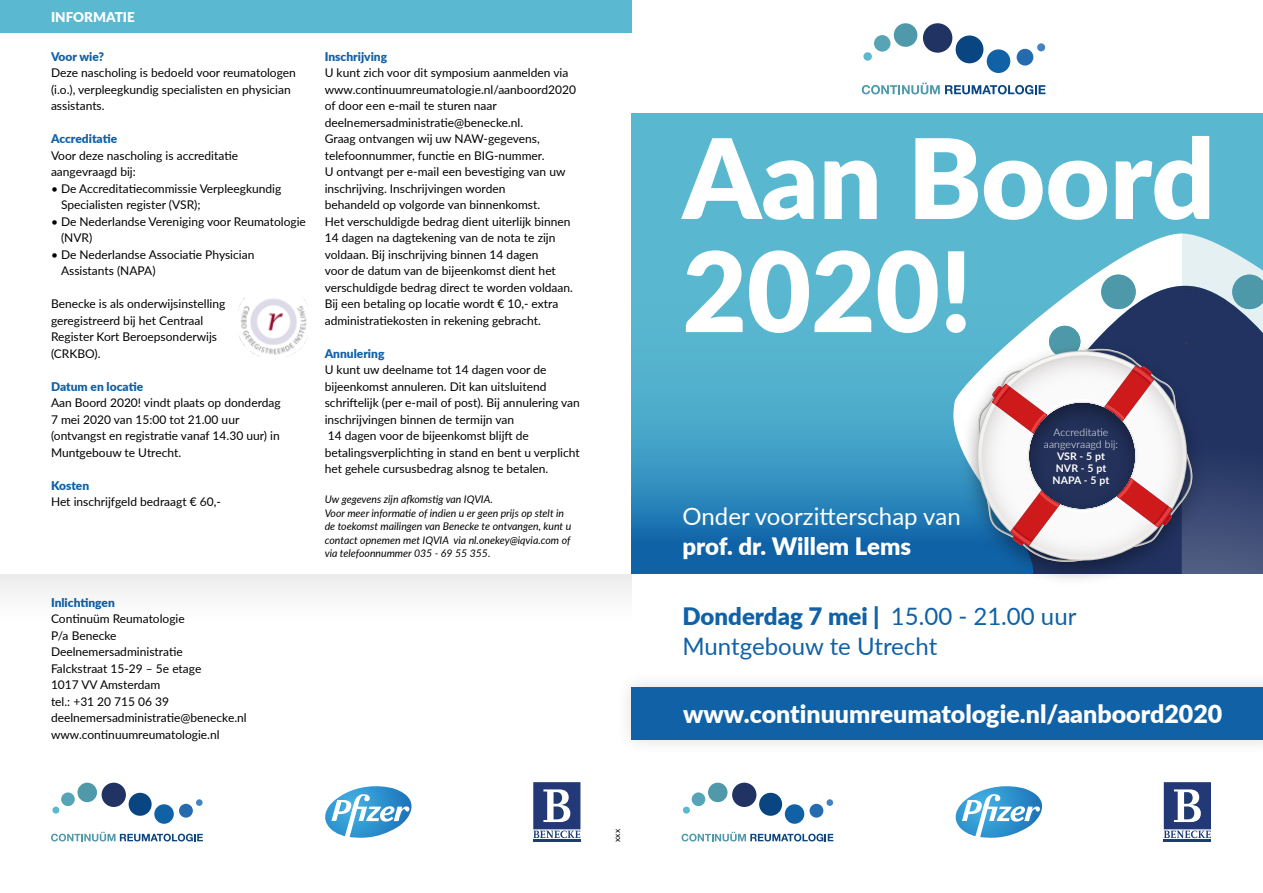
<style>
.page{position:relative;width:1263px;height:893px;background:#fff}
.page>*{position:absolute;margin:0;border:0;box-sizing:border-box;transform-origin:0 0}
.t1{font:900 110.85px/113.1px "Lato";color:#fff}
.t2{font:900 24.9px "Lato";color:#fff}
.t3{font:24px/30px "Lato";color:#1161a6}
.t4{font:24px "Lato";color:#fff}
.t5{font:900 24px "Lato";color:#fff}
.t6{font:900 13.5px "Lato";color:#fff}
.t7{font:12px/16.5px "Lato";color:#000}
.t8{font:900 12px "Lato";color:#1161a6}
.t9{font:italic 10.5px/13.5px "Lato";color:#000}
.t10{font:300 10.5px/12px "Lato";letter-spacing:.01em;color:#fff;text-align:center}
.t11{font:700 10.5px/12px "Lato";letter-spacing:.005em;color:#fff;text-align:center}
.t12{font:8.55px "Lato";color:#000}
.s1{font-weight:900}
</style>
<div class="page">
<svg style="left:631px;top:114px;width:632px;height:460px;background:#4ba8c9"></svg>
<div style="left:0;top:0;width:631px;height:33px;background:#5ab8d0"></div>
<svg style="left:948px;top:234px;width:27px;height:292px;background:#56b0cd"></svg>
<div style="left:959px;top:339px;width:251px;height:248px;background:#000;opacity:.37"></div>
<svg style="left:975px;top:234px;width:288px;height:353px"></svg>
<div style="left:615px;top:670px;width:648px;height:86px;background:#fafafa"></div>
<div style="left:631px;top:687px;width:632px;height:52px;background:#1161a6"></div>
<svg style="left:325px;top:786px;width:87px;height:52px"></svg>
<svg style="left:955px;top:786px;width:87px;height:52px"></svg>
<hr style="left:533px;top:839px;width:47px;height:3px;background:#1f3b71">
<svg style="left:533px;top:782px;width:47px;height:56px"></svg>
<hr style="left:1164px;top:839px;width:47px;height:3px;background:#1f3b71">
<svg style="left:1164px;top:782px;width:47px;height:56px"></svg>
<div style="left:52px;top:807px;width:7px;height:7px;background:#5ab8d0;border-radius:50%"></div>
<div style="left:61px;top:792px;width:14px;height:14px;background:#57a4b7;border-radius:50%"></div>
<div style="left:78px;top:783px;width:19px;height:19px;background:#4f99aa;border-radius:50%"></div>
<div style="left:154px;top:804px;width:20px;height:20px;background:#1161a6;border-radius:50%"></div>
<div style="left:129px;top:793px;width:23px;height:23px;background:#094681;border-radius:50%"></div>
<div style="left:102px;top:783px;width:24px;height:24px;background:#213362;border-radius:50%"></div>
<div style="left:179px;top:804px;width:14px;height:14px;background:#246baf;border-radius:50%"></div>
<div style="left:196px;top:799px;width:7px;height:7px;background:#4383c0;border-radius:50%"></div>
<svg style="left:51px;top:832px;width:152px;height:9px"></svg>
<div style="left:683px;top:807px;width:7px;height:7px;background:#5ab8d0;border-radius:50%"></div>
<div style="left:692px;top:792px;width:13px;height:14px;background:#57a4b7;border-radius:50%"></div>
<div style="left:708px;top:783px;width:19px;height:19px;background:#4f99aa;border-radius:50%"></div>
<div style="left:785px;top:804px;width:19px;height:20px;background:#1161a6;border-radius:50%"></div>
<div style="left:759px;top:793px;width:23px;height:23px;background:#094681;border-radius:50%"></div>
<div style="left:732px;top:783px;width:24px;height:24px;background:#213362;border-radius:50%"></div>
<div style="left:809px;top:804px;width:14px;height:14px;background:#246baf;border-radius:50%"></div>
<div style="left:826px;top:799px;width:7px;height:7px;background:#4383c0;border-radius:50%"></div>
<svg style="left:681px;top:832px;width:152px;height:9px"></svg>
<div style="left:863px;top:52px;width:9px;height:9px;background:#5ab8d0;border-radius:50%"></div>
<div style="left:874px;top:35px;width:16px;height:17px;background:#57a4b7;border-radius:50%"></div>
<div style="left:894px;top:23px;width:23px;height:24px;background:#4f99aa;border-radius:50%"></div>
<div style="left:987px;top:49px;width:23px;height:24px;background:#1161a6;border-radius:50%"></div>
<div style="left:956px;top:36px;width:27px;height:27px;background:#094681;border-radius:50%"></div>
<div style="left:923px;top:23px;width:29px;height:30px;background:#213362;border-radius:50%"></div>
<div style="left:1017px;top:49px;width:16px;height:17px;background:#246baf;border-radius:50%"></div>
<div style="left:1037px;top:43px;width:8px;height:8px;background:#4383c0;border-radius:50%"></div>
<svg style="left:862px;top:83px;width:183px;height:11px"></svg>
<div style="left:0;top:574px;width:631px;height:46px;background:#f6f6f6"></div>
<img style="left:239px;top:297px;width:69px;height:59px">
<p class="t6" style="left:51px;top:7px;width:85px">INFORMATIE</p>
<p class="t8" style="left:51px;top:47px;width:55px">Voor wie?</p>
<p class="t7" style="left:51px;top:64px;width:246px">Deze nascholing is bedoeld voor reumatologen (i.o.), verpleegkundig specialisten en physician assistants.</p>
<p class="t8" style="left:51px;top:130px;width:68px">Accreditatie</p>
<p class="t7" style="left:51px;top:147px;width:189px">Voor deze nascholing is accreditatie aangevraagd bij:</p>
<p class="t7" style="left:61px;top:180px;width:222px;text-indent:-10px">• De Accreditatiecommissie Verpleegkundig<br>Specialisten register (VSR);</p>
<p class="t7" style="left:61px;top:213px;width:246px;text-indent:-10px">• De Nederlandse Vereniging voor Reumatologie (NVR)</p>
<p class="t7" style="left:61px;top:246px;width:195px;text-indent:-10px">• De Nederlandse Associatie Physician<br>Assistants (NAPA)</p>
<p class="t7" style="left:51px;top:295px;width:176px">Benecke is als onderwijsinstelling geregistreerd bij het Centraal<br>Register Kort Beroepsonderwijs (CRKBO).</p>
<p class="t8" style="left:51px;top:377px;width:94px">Datum en locatie</p>
<p class="t7" style="left:51px;top:394px;width:231px">Aan Boord 2020! vindt plaats op donderdag 7 mei 2020 van 15:00 tot 21.00 uur (ontvangst en registratie vanaf 14.30 uur) in Muntgebouw te Utrecht.</p>
<p class="t8" style="left:51px;top:476px;width:40px">Kosten</p>
<p class="t7" style="left:51px;top:493px;width:171px">Het inschrijfgeld bedraagt € 60,-</p>
<p class="t8" style="left:51px;top:593px;width:65px">Inlichtingen</p>
<p class="t7" style="left:51px;top:610px;width:197px">Continuüm Reumatologie<br>P/a Benecke<br>Deelnemersadministratie<br>Falckstraat 15-29 – 5e etage<br>1017 VV Amsterdam<br>tel.: +31 20 715 06 39 deelnemersadministratie@benecke.nl www.continuumreumatologie.nl</p>
<p class="t8" style="left:325px;top:47px;width:64px">Inschrijving</p>
<p class="t7" style="left:325px;top:64px;width:253px">U kunt zich voor dit symposium aanmelden via www.continuumreumatologie.nl/aanboord2020 of door een e-mail te sturen naar deelnemersadministratie@benecke.nl.<br>Graag ontvangen wij uw NAW-gegevens, telefoonnummer, functie en BIG-nummer.<br>U ontvangt per e-mail een bevestiging van uw inschrijving. Inschrijvingen worden<br>behandeld op volgorde van binnenkomst.<br>Het verschuldigde bedrag dient uiterlijk binnen 14 dagen na dagtekening van de nota te zijn voldaan. Bij inschrijving binnen 14 dagen<br>voor de datum van de bijeenkomst dient het verschuldigde bedrag direct te worden voldaan.<br>Bij een betaling op locatie wordt € 10,- extra administratiekosten in rekening gebracht.</p>
<p class="t8" style="left:325px;top:344px;width:61px">Annulering</p>
<p class="t7" style="left:325px;top:361px;width:257px">U kunt uw deelname tot 14 dagen voor de bijeenkomst annuleren. Dit kan uitsluitend schriftelijk (per e-mail of post). Bij annulering van inschrijvingen binnen de termijn van<br>14 dagen voor de bijeenkomst blijft de betalingsverplichting in stand en bent u verplicht het gehele cursusbedrag alsnog te betalen.</p>
<p class="t9" style="left:325px;top:492px;width:248px">Uw gegevens zijn afkomstig van IQVIA.<br>Voor meer informatie of indien u er geen prijs op stelt in de toekomst mailingen van Benecke te ontvangen, kunt u contact opnemen met IQVIA via nl.onekey@iqvia.com of via telefoonnummer 035 - 69 55 355.</p>
<p class="t12" style="left:611px;top:842px;width:14px;rotate:-90deg">xxx</p>
<h1 class="t1" style="left:682px;top:117px;width:534px">Aan Boord<br>2020!</h1>
<h3 class="t4" style="left:682px;top:499px;width:280px">Onder voorzitterschap van</h3>
<h3 class="t5" style="left:682px;top:528px;width:230px">prof. dr. Willem Lems</h3>
<p class="t10" style="left:1044px;top:426px;width:76px">Accreditatie aangevraagd bij:</p>
<p class="t11" style="left:1052px;top:450px;width:58px">VSR - 5 pt<br>NVR - 5 pt<br>NAPA - 5 pt</p>
<h3 class="t3" style="left:682px;top:600px;width:395px"><span class="s1">Donderdag 7 mei |</span> 15.00 - 21.00 uur<br>Muntgebouw te Utrecht</h3>
<h2 class="t2" style="left:683px;top:695px;width:541px">www.continuumreumatologie.nl/aanboord2020</h2>
</div>
